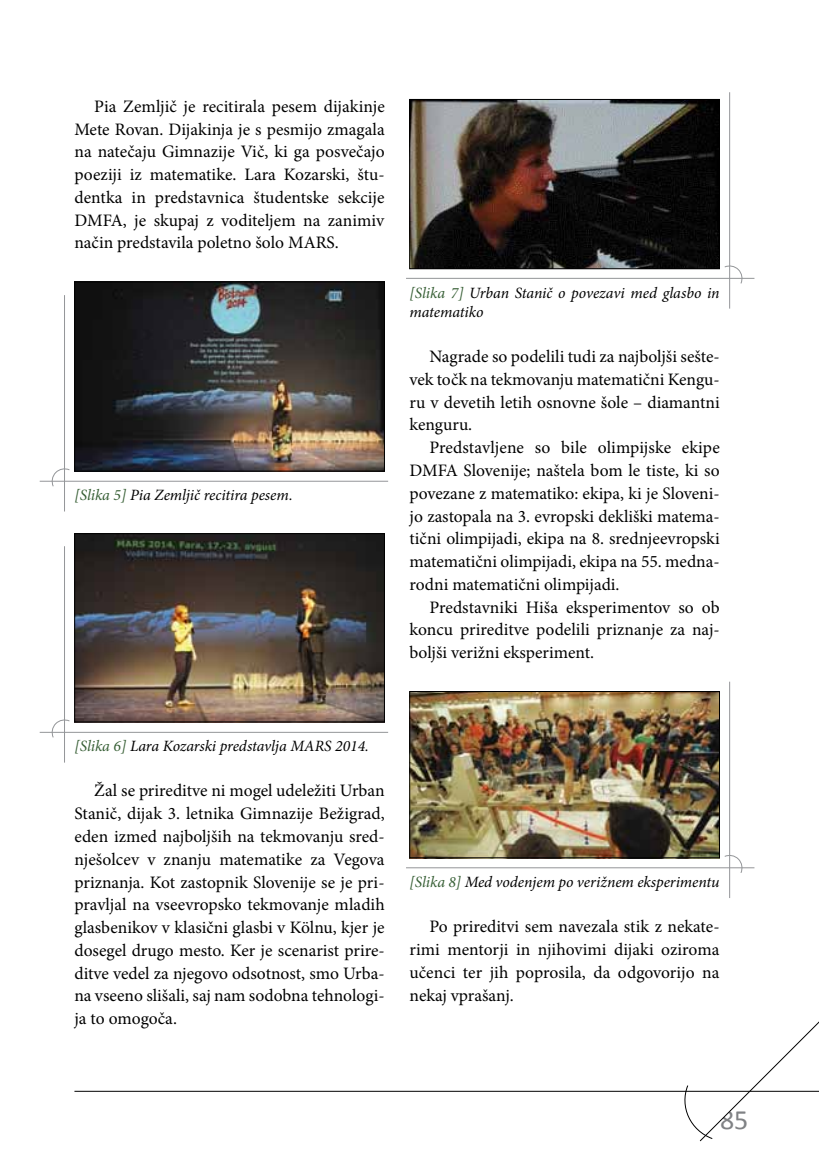
<style>
.page{position:relative;width:819px;height:1166px;background:#fff}
.page>*{position:absolute;margin:0;border:0;box-sizing:border-box;transform-origin:0 0}
.t1{font:28px "Calibri";color:#808285}
.t2{font:17.5px/22.8px "Minion Pro";color:#000;text-align:justify}
.t3{font:italic 15.75px/18.9px "Minion Pro";letter-spacing:-.005em;color:#000}
.s1{color:#375f35}
</style>
<div class="page">
<hr style="left:74px;top:1091px;width:745px;height:1px;background:#000">
<svg style="left:679px;top:1021px;width:140px;height:121px"></svg>
<img style="left:76px;top:284px;width:306px;height:185px">
<div style="left:74px;top:282px;width:310px;height:189px;border:1px solid #000"></div>
<img style="left:76px;top:535px;width:306px;height:185px">
<div style="left:74px;top:533px;width:310px;height:189px;border:1px solid #000"></div>
<img style="left:411px;top:101px;width:306px;height:166px">
<div style="left:409px;top:99px;width:310px;height:170px;border:1px solid #000"></div>
<img style="left:411px;top:693px;width:306px;height:163px">
<div style="left:409px;top:691px;width:310px;height:167px;border:1px solid #000"></div>
<hr style="left:406px;top:278px;width:348px;height:1px;background:#939598">
<hr style="left:729px;top:92px;width:1px;height:217px;background:#939598">
<svg style="left:723px;top:265px;width:20px;height:20px"></svg>
<hr style="left:406px;top:867px;width:348px;height:1px;background:#939598">
<hr style="left:729px;top:682px;width:1px;height:216px;background:#939598">
<svg style="left:723px;top:854px;width:20px;height:20px"></svg>
<hr style="left:40px;top:481px;width:348px;height:1px;background:#939598">
<hr style="left:64px;top:295px;width:1px;height:216px;background:#939598">
<svg style="left:51px;top:468px;width:20px;height:19px"></svg>
<hr style="left:40px;top:732px;width:348px;height:1px;background:#939598">
<hr style="left:64px;top:546px;width:1px;height:216px;background:#939598">
<svg style="left:51px;top:719px;width:20px;height:19px"></svg>
<p class="t2" style="left:74px;top:95px;width:312px;text-indent:20px">Pia Zemljič je recitirala pesem dijakinje Mete Rovan. Dijakinja je s pesmijo zmagala na natečaju Gimnazije Vič, ki ga posvečajo poeziji iz matematike. Lara Kozarski, štu&shy;dentka in predstavnica študentske sekcije DMFA, je skupaj z voditeljem na zanimiv način predstavila poletno šolo MARS.</p>
<p class="t3" style="left:74px;top:486px;width:220px"><span class="s1">[Slika 5]</span> Pia Zemljič recitira pesem.</p>
<p class="t3" style="left:409px;top:283px;width:311px"><span class="s1">[Slika 7]</span> Urban Stanič o povezavi med glasbo in matematiko</p>
<p class="t2" style="left:409px;top:345px;width:312px;text-indent:20px">Nagrade so podelili tudi za najboljši sešte&shy;vek točk na tekmovanju matematični Kengu&shy;ru v devetih letih osnovne šole – diamantni kenguru.</p>
<p class="t2" style="left:409px;top:436px;width:312px;text-indent:20px">Predstavljene so bile olimpijske ekipe DMFA Slovenije; naštela bom le tiste, ki so povezane z matematiko: ekipa, ki je Sloveni&shy;jo zastopala na 3. evropski dekliški matema&shy;tični olimpijadi, ekipa na 8. srednjeevropski matematični olimpijadi, ekipa na 55. medna&shy;rodni matematični olimpijadi.</p>
<p class="t2" style="left:409px;top:596px;width:312px;text-indent:20px">Predstavniki Hiša eksperimentov so ob koncu prireditve podelili priznanje za naj&shy;boljši verižni eksperiment.</p>
<p class="t3" style="left:74px;top:736px;width:296px"><span class="s1">[Slika 6]</span> Lara Kozarski predstavlja MARS 2014.</p>
<p class="t2" style="left:74px;top:779px;width:312px;text-indent:20px">Žal se prireditve ni mogel udeležiti Urban Stanič, dijak 3. letnika Gimnazije Bežigrad, eden izmed najboljših na tekmovanju sred&shy;nješolcev v znanju matematike za Vegova priznanja. Kot zastopnik Slovenije se je pri&shy;pravljal na vseevropsko tekmovanje mladih glasbenikov v klasični glasbi v Kölnu, kjer je dosegel drugo mesto. Ker je scenarist prire&shy;ditve vedel za njegovo odsotnost, smo Urba&shy;na vseeno slišali, saj nam sodobna tehnologi&shy;ja to omogoča.</p>
<p class="t3" style="left:409px;top:872px;width:312px"><span class="s1">[Slika 8]</span> Med vodenjem po verižnem eksperimentu</p>
<p class="t2" style="left:409px;top:915px;width:312px;text-indent:20px">Po prireditvi sem navezala stik z nekate&shy;rimi mentorji in njihovimi dijaki oziroma učenci ter jih poprosila, da odgovorijo na nekaj vprašanj.</p>
<h1 class="t1" style="left:720px;top:1102px;width:30px">85</h1>
</div>
